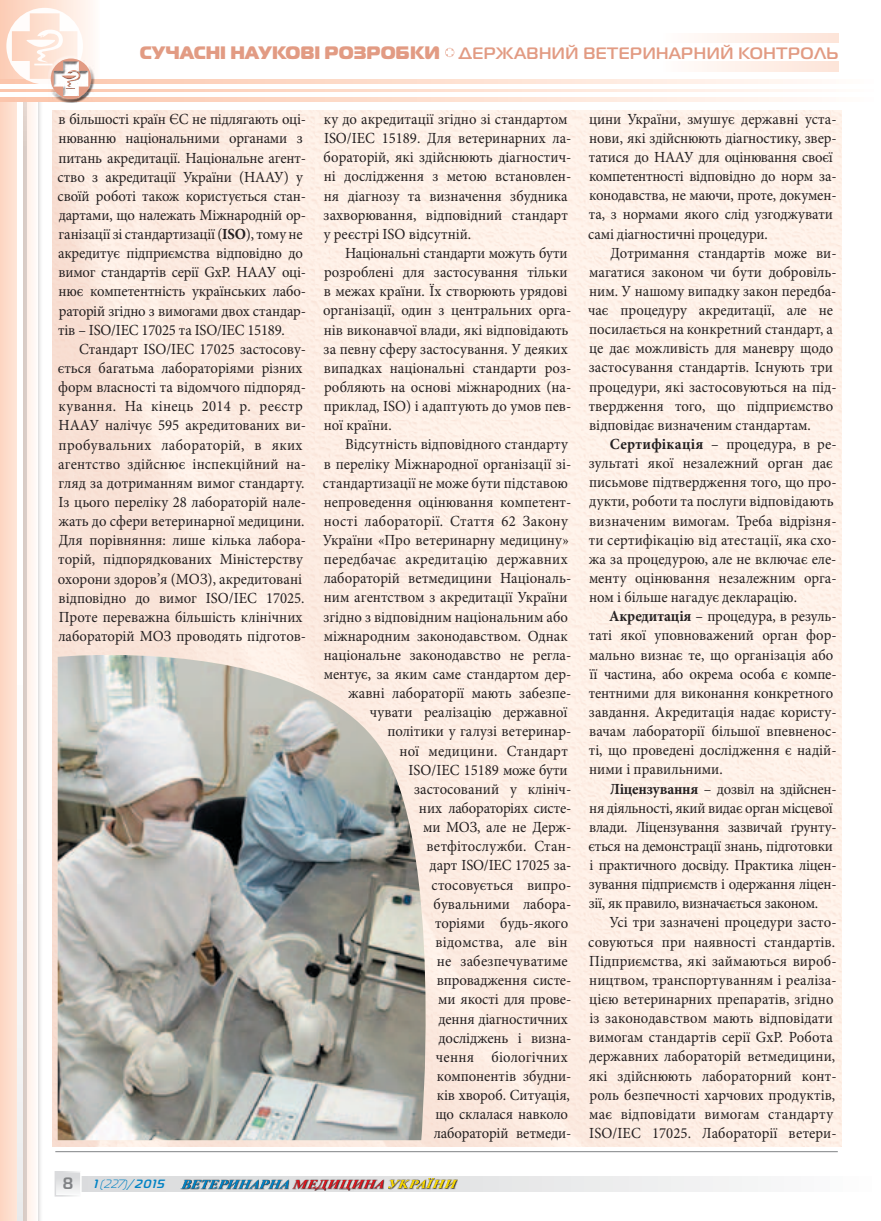
<style>
.page{position:relative;width:881px;height:1221px;background:#fff}
.page>*{position:absolute;margin:0;border:0;box-sizing:border-box;transform-origin:0 0}
.t1{font:700 16.5px "Magistral C";letter-spacing:.035em;color:#e29b83}
.t2{font:15.45px/19.2px "Minion Pro";color:#231f20;scale:.95 1}
.t3{font:15.45px/19.2px "Minion Pro";letter-spacing:-.02em;color:#231f20;scale:.95 1}
.t4{font:italic 700 12px "Magistral C";color:#0082c4}
.s1{font-family:"Magistral Black C";font-weight:400;font-size:18px}
.s2{font-weight:700}
.s3{font-style:normal;font-size:16.5px;color:#808285}
.s4{font-weight:400}
</style>
<div class="page">
<div style="left:0;top:78px;width:44px;height:1142px;background:#231f20;opacity:.33"></div>
<svg style="left:0;top:101px;width:38px;height:1119px"></svg>
<svg style="left:22px;top:101px;width:4px;height:1119px"></svg>
<svg style="left:18px;top:101px;width:4px;height:1119px"></svg>
<svg style="left:698px;top:34px;width:140px;height:37px"></svg>
<div style="left:660px;top:43px;width:178px;height:17px;background:#fff"></div>
<svg style="left:445px;top:48px;width:9px;height:9px"></svg>
<div style="left:0;top:0;width:101px;height:96px;background:linear-gradient(to right,#fcccb3,#fffcf9)"></div>
<svg style="left:0;top:80px;width:818px;height:21px"></svg>
<hr style="left:0;top:92px;width:880px;height:4px;background:#fff">
<div style="left:0;top:84px;width:880px;height:5px;background:#fff"></div>
<div style="left:48px;top:56px;width:46px;height:41px;background:#fef7f3"></div>
<svg style="left:48px;top:69px;width:46px;height:33px"></svg>
<svg style="left:6px;top:8px;width:85px;height:91px"></svg>
<div style="left:61px;top:71px;width:20px;height:19px;background:#231f20;opacity:.75"></div>
<hr style="left:55px;top:1151px;width:782px;height:1px;background:#808285">
<svg style="left:82px;top:1176px;width:676px;height:15px"></svg>
<svg style="left:58px;top:1173px;width:21px;height:19px"></svg>
<div style="left:55px;top:1170px;width:27px;height:26px;border:2px solid #fff"></div>
<div style="left:443px;top:1179px;width:15px;height:9px;background:#231f20;opacity:.75"></div>
<img style="left:180px;top:1177px;width:277px;height:13px">
<img style="left:52px;top:111px;width:789px;height:1035px">
<svg style="left:58px;top:634px;width:387px;height:21px;background:#fbe9df"></svg>
<img style="left:58px;top:655px;width:387px;height:485px">
<p class="t1" style="left:140px;top:43px;width:699px"><span class="s1">Сучасні наукові розробки</span> Державний ветеринарний контроль</p>
<p class="t2" style="left:58px;top:110px;width:263px">в більшості країн ЄС не підлягають оці&shy;нюванню національними органами з питань акредитації. Національне агент&shy;ство з акредитації України (НААУ) у своїй роботі також користується стан&shy;дартами, що належать Міжнародній ор&shy;ганізації зі стандартизації (<span class="s2">ISO</span>), тому не акредитує підприємства відповідно до вимог стандартів серії GxP. НААУ оці&shy;нює компетентність українських лабо&shy;раторій згідно з вимогами двох стандар&shy;тів – ISO/IEC 17025 та ISO/IEC 15189.</p>
<p class="t2" style="left:58px;top:339px;width:262px;text-indent:21px">Стандарт ISO/IEC 17025 застосову&shy;ється багатьма лабораторіями різних форм власності та відомчого підпоряд&shy;кування. На кінець 2014 р. реєстр НААУ налічує 595 акредитованих ви&shy;пробувальних лабораторій, в яких агентство здійснює інспекційний на&shy;гляд за дотриманням вимог стандарту.<br>Із цього переліку 28 лабораторій нале&shy;жать до сфери ветеринарної медицини.<br>Для порівняння: лише кілька лабора&shy;торій, підпорядкованих Міністерству охорони здоров’я (МОЗ), акредитовані відповідно до вимог ISO/IEC 17025.<br>Проте переважна більшість клінічних лабораторій МОЗ проводять підготов-</p>
<p class="t4" style="left:63px;top:1176px;width:106px"><span class="s3">8</span> 1 <span class="s4">(227)</span>/2015</p>
<p class="t2" style="left:323px;top:110px;width:262px">ку до акредитації згідно зі стандартом ISO/IEC 15189. Для ветеринарних ла&shy;бораторій, які здійснюють діагностич&shy;ні дослідження з метою встановлен-- ня діагнозу та визначення збудника захворювання, відповідний стандарт у реєстрі ISO відсутній.</p>
<p class="t2" style="left:323px;top:243px;width:262px;text-indent:22px">Національні стандарти можуть бути розроблені для застосування тільки в межах країни. Їх створюють урядові організації, один з центральних орга&shy;нів виконавчої влади, які відповідають за певну сферу застосування. У деяких випадках національні стандарти роз&shy;робляють на основі міжнародних (на&shy;приклад, ISO) і адаптують до умов пев&shy;ної країни.</p>
<p class="t2" style="left:323px;top:435px;width:263px;text-align:right">Відсутність відповідного стандарту<br>в переліку Міжнародної організації зі&shy;стандартизації не може бути підставою непроведення оцінювання компетент&shy;ності лабораторії. Стаття 62 Закону<br>України «Про ветеринарну медицину» передбачає акредитацію державних лабораторій ветмедицини Національ&shy;ним агентством з акредитації України згідно з відповідним національним або міжнародним законодавством. Однак національне законодавство не регла&shy;ментує, за яким саме стандартом дер&shy;жавні лабораторії мають забезпе&shy;чувати реалізацію державної політики у галузі ветеринар-<br>ної медицини. Стандарт<br>ISO/IEC 15189 може бути<br>застосований у клініч-<br>них лабораторіях систе-<br>ми МОЗ, але не Держ&shy;ветфітослужби. Стан--<br>дарт ISO/IEC 17025 за--<br>стосовується випро-<br>бувальними лабора--<br>торіями будь-якого<br>відомства, але він<br>не забезпечуватиме<br>впровадження систе-<br>ми якості для прове-<br>дення діагностичних<br>досліджень і визна-<br>чення біологічних<br>компонентів збудни-<br>ків хвороб. Ситуація,<br>що склалася навколо<br>лабораторій ветмеди-</p>
<p class="t2" style="left:588px;top:109px;width:263px">цини України, змушує державні уста&shy;нови, які здійснюють діагностику, звер&shy;татися до НААУ для оцінювання своєї компетентності відповідно до норм за&shy;конодавства, не маючи, проте, докумен&shy;та, з нормами якого слід узгоджувати самі діагностичні процедури.</p>
<p class="t2" style="left:588px;top:243px;width:263px;text-indent:22px">Дотримання стандартів може ви&shy;магатися законом чи бути добровіль&shy;ним. У нашому випадку закон передба&shy;чає процедуру акредитації, але не посилається на конкретний стандарт, а це дає можливість для маневру щодо застосування стандартів. Існують три процедури, які застосовуються на під&shy;твердження того, що підприємство відповідає визначеним стандартам.</p>
<p class="t2" style="left:588px;top:434px;width:262px;text-indent:21px"><span class="s2">Сертифікація</span> – процедура, в ре&shy;зультаті якої незалежний орган дає письмове підтвердження того, що про&shy;дукти, роботи та послуги відповідають визначеним вимогам. Треба відрізня&shy;ти сертифікацію від атестації, яка схо&shy;жа за процедурою, але не включає еле&shy;менту оцінювання незалежним орга-- ном і більше нагадує декларацію.</p>
<p class="t2" style="left:588px;top:606px;width:262px;text-indent:20px"><span class="s2">Акредитація</span> – процедура, в резуль&shy;таті якої уповноважений орган фор&shy;мально визнає те, що організація або її частина, або окрема особа є компе&shy;тентними для виконання конкретного завдання. Акредитація надає користу&shy;вачам лабораторії більшої впевненос-- ті, що проведені дослідження є надій&shy;ними і правильними.</p>
<p class="t3" style="left:588px;top:779px;width:262px;text-indent:22px"><span class="s2">Ліцензування</span> – дозвіл на здійснен&shy;ня діяльності, який видає орган місцевої влади. Ліцензування зазвичай ґрунту&shy;ється на демонстрації знань, підготовки і практичного досвіду. Практика ліцен&shy;зування підприємств і одержання ліцен&shy;зії, як правило, визначається законом.</p>
<p class="t2" style="left:588px;top:912px;width:263px;text-indent:21px">Усі три зазначені процедури засто&shy;совуються при наявності стандартів.<br>Підприємства, які займаються вироб&shy;ництвом, транспортуванням і реаліза&shy;цією ветеринарних препаратів, згідно із законодавством мають відповідати вимогам стандартів серії GxP. Робота державних лабораторій ветмедицини, які здійснюють лабораторний конт&shy;роль безпечності харчових продуктів, має відповідати вимогам стандарту ISO/IEC 17025. Лабораторії ветери-</p>
</div>
